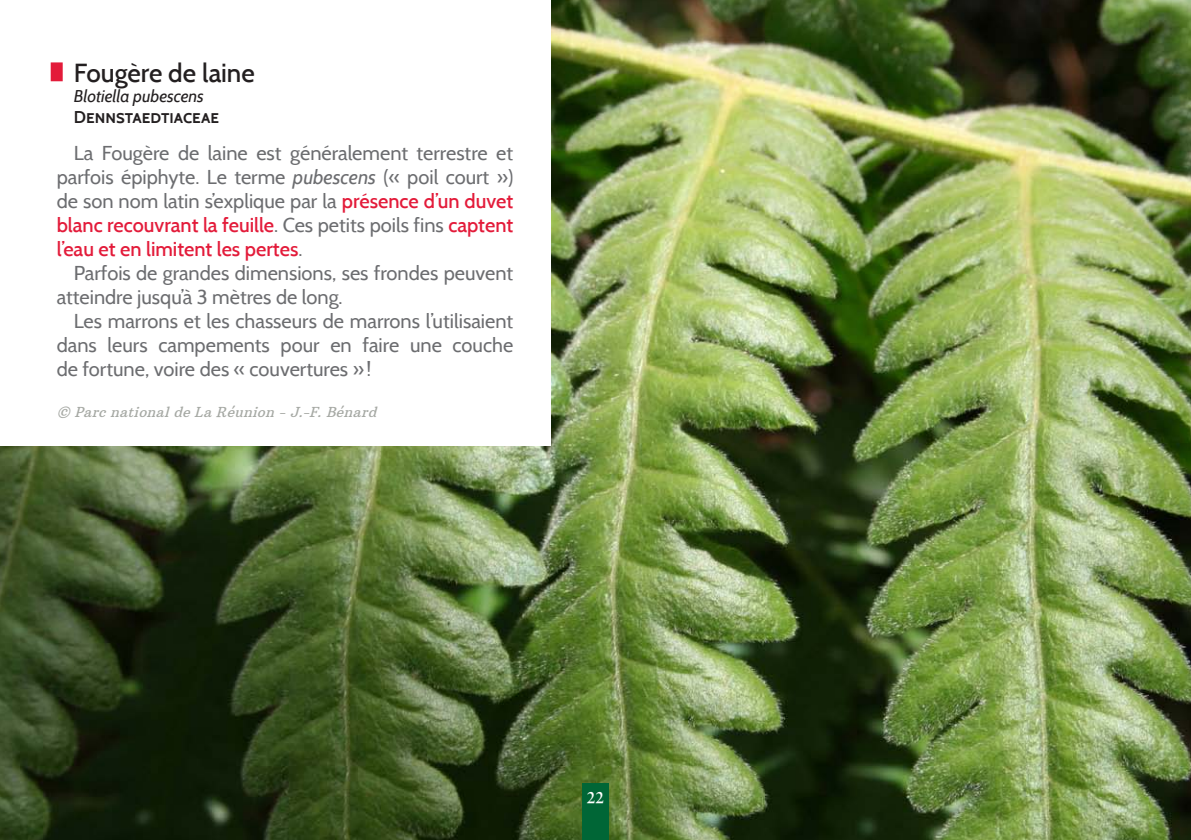
<style>
.page{position:relative;width:1191px;height:840px;background:#fff}
.page>*{position:absolute;margin:0;border:0;box-sizing:border-box;transform-origin:0 0}
.Nom_espèce{font:500 26px "Cabin";color:#231f20}
.Body{font:20px/24px "Cabin";color:#6c6d70;text-align:justify}
.Body-2{font:italic 17px "Cabin";color:#231f20}
.Body-3{font:600 17px "Cabin";letter-spacing:.005em;color:#231f20}
.t1{font:700 15.8px "Sabon";color:#fff}
.Crédits_photo{font:italic 14px "Arbutus Slab";color:#a6a9a4}
.s1{font-style:italic}
.s2{font-weight:500;color:#e31b3a}
</style>
<div class="page">
<img style="left:0;top:0;width:1191px;height:839px">
<div style="left:0;top:0;width:550px;height:445px;background:#fff"></div>
<hr style="left:1190px;top:0;width:1px;height:729px;background:#fff">
<div style="left:51px;top:62px;width:12px;height:19px;background:#e31b3a"></div>
<div style="left:582px;top:782px;width:27px;height:57px;background:#006636"></div>
<p class="Nom_espèce" style="left:74px;top:57px;width:183px">Fougère de laine</p>
<p class="Body-2" style="left:74px;top:86px;width:132px">Blotiella pubescens</p>
<p class="Body-3" style="left:74px;top:106px;width:147px">Dennstaedtiaceae</p>
<p class="Body" style="left:57px;top:140px;width:458px;text-indent:17px">La Fougère de laine est généralement terrestre et parfois épiphyte. Le terme <span class="s1">pubescens</span> (« poil court ») de son nom latin s’explique par la <span class="s2">présence d’un duvet blanc recouvrant la feuille</span>. Ces petits poils fins <span class="s2">captent l’eau et en limitent les pertes</span>.</p>
<p class="Body" style="left:57px;top:260px;width:458px;text-indent:17px">Parfois de grandes dimensions, ses frondes peuvent atteindre jusqu’à 3 mètres de long.</p>
<p class="Body" style="left:57px;top:308px;width:458px;text-indent:17px">Les marrons et les chasseurs de marrons l’utilisaient dans leurs campements pour en faire une couche de fortune, voire des « couvertures »!</p>
<p class="Crédits_photo" style="left:57px;top:403px;width:325px">© ParcnationaldeLaRéunion -J.-F.Bénard</p>
<p class="t1" style="left:586px;top:787px;width:19px">22</p>
</div>
